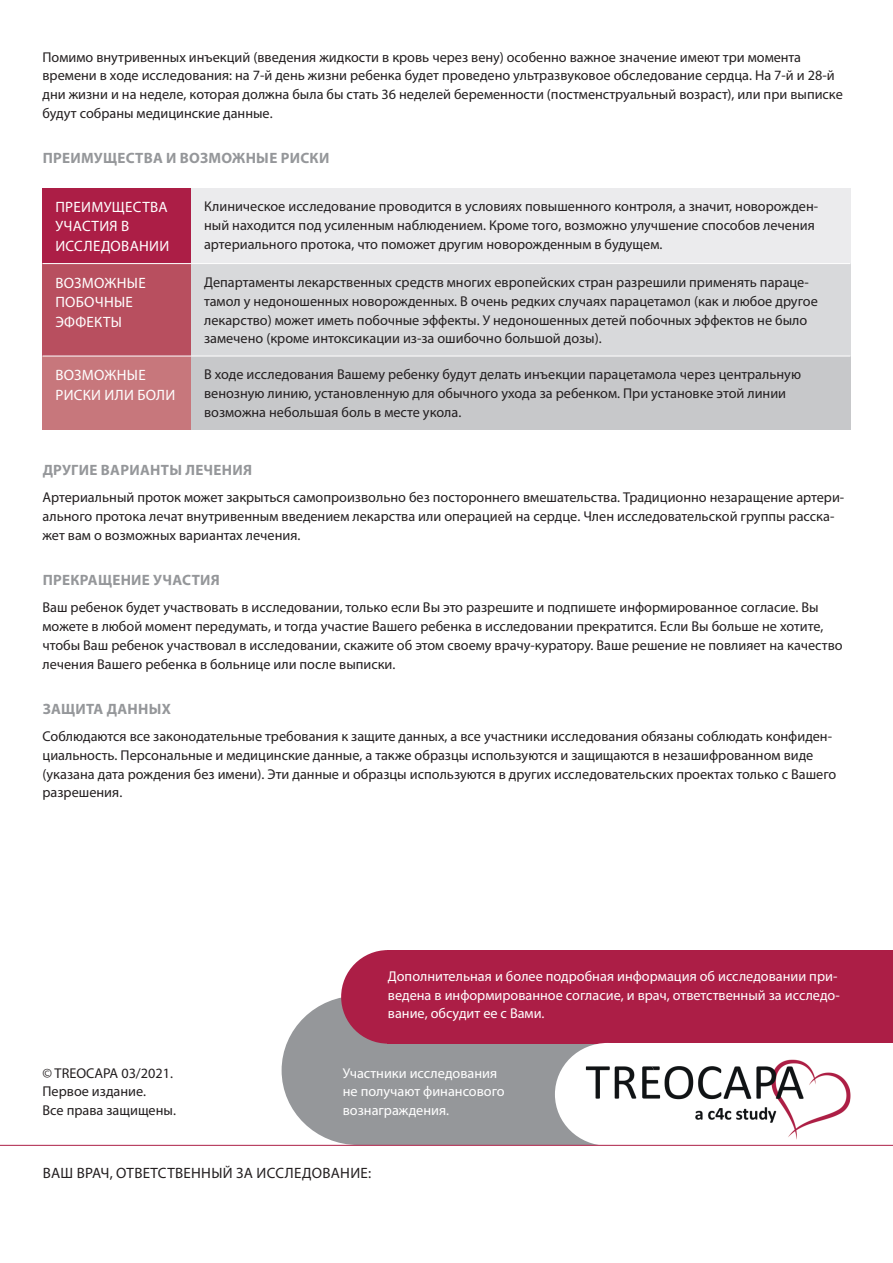
<style>
.page{position:relative;width:893px;height:1263px;background:#fff}
.page>*{position:absolute;margin:0;border:0;box-sizing:border-box;transform-origin:0 0}
.t1{font:700 15px "Myriad Pro";letter-spacing:.02em;color:#95979a}
.t2{font:15px/19.5px "Myriad Pro";letter-spacing:.02em;color:#fff}
.t3{font:15px "Myriad Pro";letter-spacing:.02em;color:#231f20}
.t4{font:14.25px/18.8px "Myriad Pro";color:#231f20}
.t5{font:14.25px/18.8px "Myriad Pro";color:#fff}
</style>
<div class="page">
<div style="left:43px;top:188px;width:148px;height:76px;background:#ac1e46"></div>
<div style="left:191px;top:188px;width:659px;height:76px;background:#ebebed"></div>
<div style="left:43px;top:264px;width:148px;height:92px;background:#b84f5f"></div>
<div style="left:191px;top:264px;width:659px;height:92px;background:#d8d9db"></div>
<div style="left:43px;top:356px;width:148px;height:74px;background:#c7777c"></div>
<div style="left:191px;top:356px;width:659px;height:74px;background:#c7c8ca"></div>
<hr style="left:43px;top:263px;width:148px;height:1px;background:#fff">
<hr style="left:43px;top:356px;width:148px;height:1px;background:#fff">
<hr style="left:191px;top:263px;width:659px;height:1px;background:#fff">
<hr style="left:191px;top:356px;width:659px;height:1px;background:#fff">
<div style="left:358px;top:1043px;width:535px;height:102px;background:#95979a"></div>
<div style="left:282px;top:996px;width:153px;height:149px;background:#95979a;border-radius:50%"></div>
<div style="left:341px;top:950px;width:94px;height:93px;background:#ac1e46;border-radius:50%"></div>
<div style="left:388px;top:950px;width:505px;height:93px;background:#ac1e46"></div>
<div style="left:608px;top:1043px;width:285px;height:103px;background:#fff"></div>
<div style="left:555px;top:1043px;width:105px;height:103px;background:#fff;border-radius:50%"></div>
<img style="left:660px;top:1059px;width:190px;height:80px">
<img style="left:586px;top:1066px;width:74px;height:33px">
<hr style="left:0;top:1145px;width:893px;height:1px;background:#ac1e46">
<p class="t4" style="left:43px;top:47px;width:802px">Помимо внутривенных инъекций (введения жидкости в кровь через вену) особенно важное значение имеют три момента времени в ходе исследования: на 7-й день жизни ребенка будет проведено ультразвуковое обследование сердца. На 7-й и 28-й дни жизни и на неделе, которая должна была бы стать 36 неделей беременности (постменструальный возраст), или при выписке будут собраны медицинские данные.</p>
<p class="t1" style="left:43px;top:148px;width:288px">ПРЕИМУЩЕСТВА И ВОЗМОЖНЫЕ РИСКИ</p>
<p class="t2" style="left:55px;top:197px;width:115px">ПРЕИМУЩЕСТВА<br>УЧАСТИЯ В<br>ИССЛЕДОВАНИИ</p>
<p class="t4" style="left:204px;top:197px;width:616px">Клиническое исследование проводится в условиях повышенного контроля, а значит, новорожден&shy;ный находится под усиленным наблюдением. Кроме того, возможно улучшение способов лечения артериального протока, что поможет другим новорожденным в будущем.</p>
<p class="t2" style="left:55px;top:273px;width:92px">ВОЗМОЖНЫЕ<br>ПОБОЧНЫЕ<br>ЭФФЕКТЫ</p>
<p class="t4" style="left:204px;top:273px;width:615px">Дeпартаменты лекарственных средств многих европейских стран разрешили применять параце&shy;тамол у недоношенных новорожденных. В очень редких случаях парацетамол (как и любое другое лекарство) может иметь побочные эффекты. У недоношенных детей побочных эффектов не было замечено (кроме интоксикации из-за ошибочно большой дозы).</p>
<p class="t2" style="left:55px;top:365px;width:121px">ВОЗМОЖНЫЕ<br>РИСКИ ИЛИ БОЛИ</p>
<p class="t4" style="left:204px;top:365px;width:598px">В ходе исследования Bашему ребенку будут делать инъекции парацетамола через центральную венозную линию, установленную для обычного ухода за ребенком. При установке этой линии возможна небольшая боль в месте укола.</p>
<p class="t1" style="left:43px;top:460px;width:211px">ДРУГИЕ ВАРИАНТЫ ЛЕЧЕНИЯ</p>
<p class="t4" style="left:43px;top:488px;width:803px">Артериальный проток может закрыться самопроизвольно без постороннего вмешательства. Традиционно незаращение артери&shy;ального протока лечат внутривенным введением лекарства или операцией на сердце. Член исследовательской группы расска&shy;жет вам о возможных вариантах лечения.</p>
<p class="t1" style="left:43px;top:570px;width:179px">ПРЕКРАЩЕНИЕ УЧАСТИЯ</p>
<p class="t4" style="left:43px;top:598px;width:802px">Ваш ребенок будет участвовать в исследовании, только если Bы это разрешите и подпишете информированное согласие. Вы можете в любой момент передумать, и тогда участие Bашего ребенка в исследовании прекратится. Если Bы больше не хотите, чтобы Bаш ребенок участвовал в исследовании, скажите об этом своему врачу-куратору. Ваше решение не повлияет на качество лечения Bашего ребенка в больнице или после выписки.</p>
<p class="t1" style="left:43px;top:699px;width:130px">ЗАЩИТА ДАННЫХ</p>
<p class="t4" style="left:43px;top:727px;width:795px">Соблюдаются все законодательные требования к защите данных, а все участники исследования обязаны соблюдать конфиден&shy;циальность. Персональные и медицинские данные, а также образцы используются и защищаются в незашифрованном виде (указана дата рождения без имени). Эти данные и образцы используются в других исследовательских проектах только с Bашего разрешения.</p>
<p class="t4" style="left:43px;top:1063px;width:135px">© TREOCAPA 03/2021.<br>Первое издание.<br>Все права защищены.</p>
<p class="t5" style="left:388px;top:966px;width:453px">Дополнительная и более подробная информация об исследовании при&shy;ведена в информированное согласие, и врач, ответственный за исследо&shy;вание, обсудит ее с Bами.</p>
<p class="t5" style="left:343px;top:1063px;width:163px">Участники исследования не получают финансового вознаграждения.</p>
<p class="t3" style="left:43px;top:1164px;width:330px">ВАШ ВРАЧ, ОТВЕТСТВЕННЫЙ ЗА ИССЛЕДОВАНИЕ:</p>
</div>
